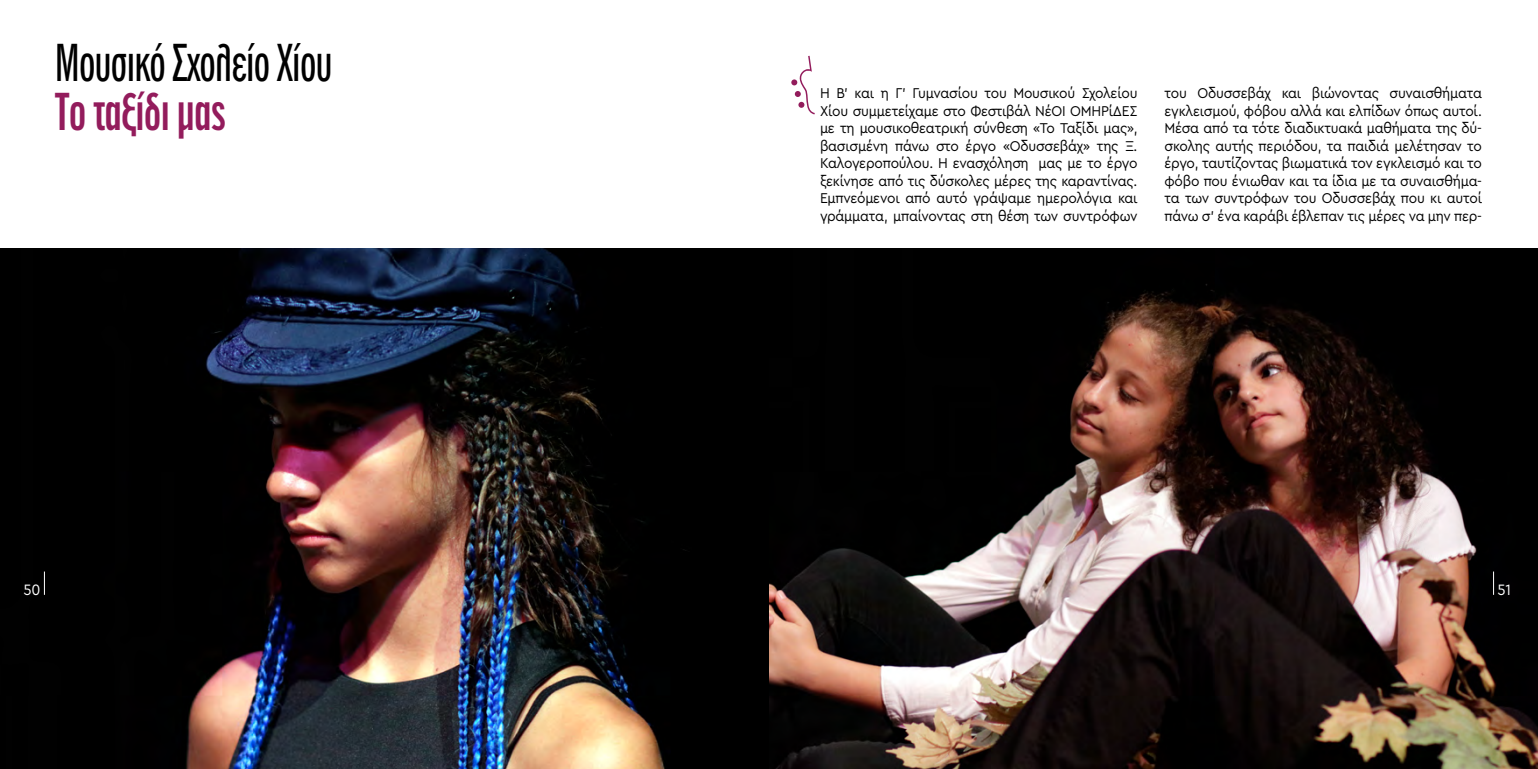
<style>
.page{position:relative;width:1538px;height:769px;background:#fff}
.page>*{position:absolute;margin:0;border:0;box-sizing:border-box;transform-origin:0 0}
.t1{font:49px "PF News Gothic Compressed";letter-spacing:-.03em;color:#000;scale:.9 1}
.t2{font:700 49px "PF News Gothic Compressed";letter-spacing:-.03em;color:#931c5c;scale:.9 1}
.t3{font:15.75px "Cera Pro";color:#fff;scale:.93 1}
.t4{font:14.88px/17.5px "Cera Pro";letter-spacing:-.015em;color:#000;text-align:justify;scale:.93 1}
</style>
<div class="page">
<img style="left:0;top:248px;width:1538px;height:521px">
<svg style="left:44px;top:571px;width:1px;height:24px"></svg>
<svg style="left:1493px;top:571px;width:1px;height:24px"></svg>
<svg style="left:791px;top:56px;width:24px;height:58px"></svg>
<h1 class="t1" style="left:55px;top:33px;width:310px">Μουσικό Σχολείο Χίου</h1>
<h1 class="t2" style="left:55px;top:82px;width:191px">To ταξίδι μας</h1>
<p class="t4" style="left:820px;top:84px;width:343px">Η Β’ και η Γ’ Γυμνασίου του Μουσικού Σχολείου Χίου συμμετείχαμε στο Φεστιβάλ ΝέΟΙ ΟΜΗΡίΔΕΣ με τη μουσικοθεατρική σύνθεση «Το Ταξίδι μας», βασισμένη πάνω στο έργο «Οδυσσεβάχ» της Ξ.<br>Καλογεροπούλου. Η ενασχόληση μας με το έργο ξεκίνησε από τις δύσκολες μέρες της καραντίνας.<br>Εμπνεόμενοι από αυτό γράψαμε ημερολόγια και γράμματα, μπαίνοντας στη θέση των συντρόφων</p>
<p class="t4" style="left:1164px;top:84px;width:343px">του Οδυσσεβάχ και βιώνοντας συναισθήματα εγκλεισμού, φόβου αλλά και ελπίδων όπως αυτοί.<br>Μέσα από τα τότε διαδικτυακά μαθήματα της δύ&shy;σκολης αυτής περιόδου, τα παιδιά μελέτησαν το έργο, ταυτίζοντας βιωματικά τον εγκλεισμό και το φόβο που ένιωθαν και τα ίδια με τα συναισθήμα&shy;τα των συντρόφων του Οδυσσεβάχ που κι αυτοί πάνω σ’ ένα καράβι έβλεπαν τις μέρες να μην περ-</p>
<p class="t3" style="left:24px;top:579px;width:20px">50</p>
<p class="t3" style="left:1497px;top:579px;width:16px">51</p>
</div>
